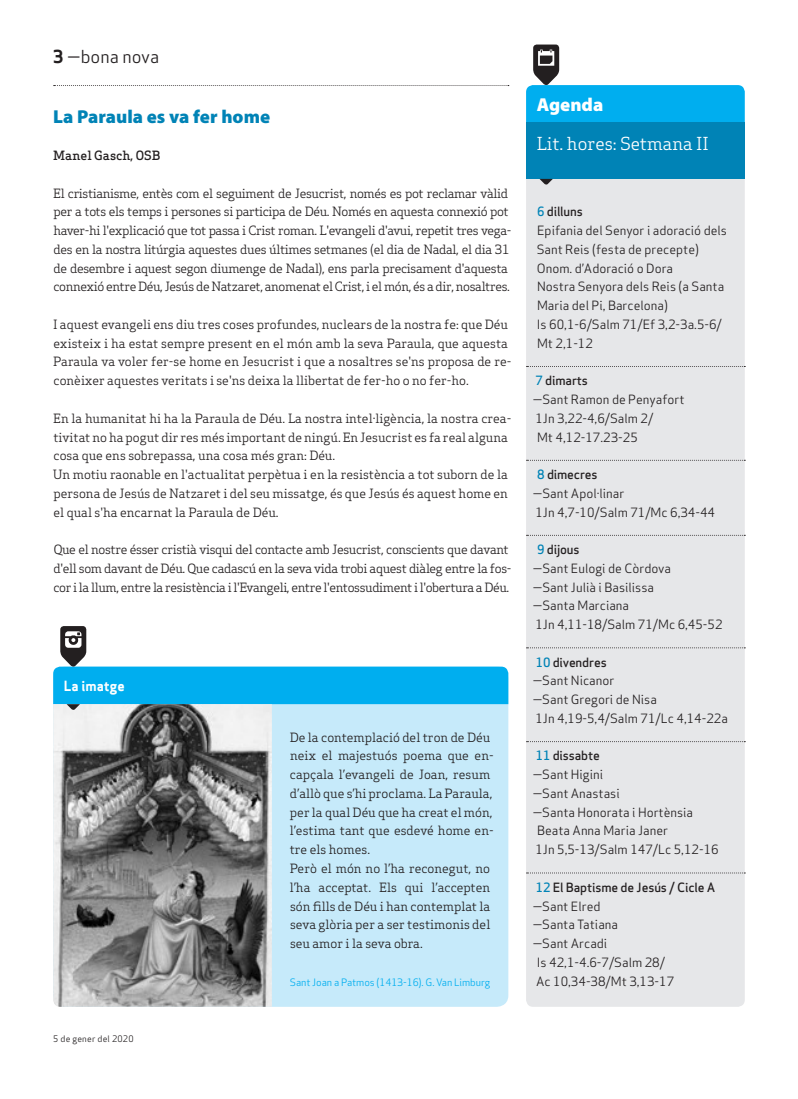
<style>
.page{position:relative;width:798px;height:1099px;background:#fff}
.page>*{position:absolute;margin:0;border:0;box-sizing:border-box;transform-origin:0 0}
.Titular_Petit{font:900 18.75px "Myriad Pro";color:#0083b6}
.Titular_Secció{font:900 18.75px "Myriad Pro";color:#fff}
.Subtitol_Secció{font:17.5px "Apex Serif";color:#fff}
.Capçalera{font:17.5px "Apex Sans Book T";color:#231f20}
.Titular_Secció_Petit{font:13.75px "Apex Sans Bold T";color:#fff}
.Text_General{font:12.5px/18.8px "Apex Serif";letter-spacing:-.02em;color:#231f20}
.Text_General-2{font:12.5px/18.8px "Apex Serif";color:#231f20}
.Text_General-3{font:12.5px/18.8px "Apex Sans Book T";color:#231f20}
.Text_General-4{font:12.5px "Apex Sans Medium T";letter-spacing:-.01em;color:#231f20}
.Autors{font:500 12.5px "Apex Serif";color:#231f20}
.Credit_La_Imatge{font:10px "Apex Sans Book T";letter-spacing:-.01em;color:#00aeef}
.Data_Peu{font:8.75px "Apex Sans Book T";letter-spacing:.02em;color:#231f20}
.s1{font-family:"Apex Sans Bold T"}
.s2{color:#0083b6}
</style>
<div class="page">
<svg style="left:54px;top:85px;width:454px;height:1px"></svg>
<div style="left:526px;top:179px;width:218px;height:827px;background:#e6e7e9"></div>
<svg style="left:526px;top:366px;width:219px;height:1px"></svg>
<svg style="left:526px;top:460px;width:219px;height:1px"></svg>
<svg style="left:526px;top:535px;width:219px;height:1px"></svg>
<svg style="left:526px;top:647px;width:219px;height:1px"></svg>
<svg style="left:526px;top:741px;width:219px;height:1px"></svg>
<svg style="left:526px;top:872px;width:219px;height:1px"></svg>
<svg style="left:526px;top:45px;width:218px;height:78px"></svg>
<div style="left:526px;top:123px;width:218px;height:56px;background:#0083b6"></div>
<svg style="left:539px;top:179px;width:13px;height:6px"></svg>
<div style="left:53px;top:666px;width:455px;height:340px;background:#c6eafa;border-radius:11px"></div>
<img style="left:53px;top:710px;width:219px;height:296px">
<svg style="left:53px;top:626px;width:455px;height:84px"></svg>
<p class="Capçalera" style="left:53px;top:46px;width:107px"><span class="s1">3</span> —bona nova</p>
<p class="Titular_Petit" style="left:53px;top:104px;width:218px">La Paraula es va fer home</p>
<p class="Autors" style="left:53px;top:148px;width:109px">Manel Gasch, OSB</p>
<p class="Text_General" style="left:53px;top:183px;width:459px">El cristianisme, entès com el seguiment de Jesucrist, només es pot reclamar vàlid per a tots els temps i persones si participa de Déu. Només en aquesta connexió pot haver-hi l'explicació que tot passa i Crist roman. L'evangeli d'avui, repetit tres vega&shy;des en la nostra litúrgia aquestes dues últimes setmanes (el dia de Nadal, el dia 31 de desembre i aquest segon diumenge de Nadal), ens parla precisament d'aquesta connexió entre Déu, Jesús de Natzaret, anomenat el Crist, i el món, és a dir, nosaltres.</p>
<p class="Text_General-2" style="left:53px;top:315px;width:459px">I aquest evangeli ens diu tres coses profundes, nuclears de la nostra fe: que Déu existeix i ha estat sempre present en el món amb la seva Paraula, que aquesta Paraula va voler fer-se home en Jesucrist i que a nosaltres se'ns proposa de re&shy;conèixer aquestes veritats i se'ns deixa la llibertat de fer-ho o no fer-ho.</p>
<p class="Text_General-2" style="left:53px;top:408px;width:459px">En la humanitat hi ha la Paraula de Déu. La nostra intel·ligència, la nostra crea&shy;tivitat no ha pogut dir res més important de ningú. En Jesucrist es fa real alguna cosa que ens sobrepassa, una cosa més gran: Déu.</p>
<p class="Text_General" style="left:53px;top:465px;width:456px;text-align:justify">Un motiu raonable en l'actualitat perpètua i en la resistència a tot suborn de la persona de Jesús de Natzaret i del seu missatge, és que Jesús és aquest home en el qual s'ha encarnat la Paraula de Déu.</p>
<p class="Text_General" style="left:53px;top:540px;width:459px">Que el nostre ésser cristià visqui del contacte amb Jesucrist, conscients que davant d'ell som davant de Déu. Que cadascú en la seva vida trobi aquest diàleg entre la fos&shy;cor i la llum, entre la resistència i l'Evangeli, entre l'entossudiment i l'obertura a Déu.</p>
<p class="Titular_Secció_Petit" style="left:64px;top:677px;width:62px">La imatge</p>
<p class="Data_Peu" style="left:53px;top:1032px;width:82px">5 de gener del 2020</p>
<p class="Text_General-2" style="left:289px;top:727px;width:205px">De la contemplació del tron de Déu neix el majestuós poema que en&shy;capçala l’evangeli de Joan, resum d’allò que s’hi proclama. La Paraula, per la qual Déu que ha creat el món, l’estima tant que esdevé home en&shy;tre els homes.</p>
<p class="Text_General" style="left:289px;top:858px;width:202px;text-align:justify">Però el món no l’ha reconegut, no l’ha acceptat. Els qui l’accepten són fills de Déu i han contemplat la seva glòria per a ser testimonis del seu amor i la seva obra.</p>
<p class="Credit_La_Imatge" style="left:290px;top:975px;width:202px">Sant Joan a Patmos (1413-16). G. Van Limburg</p>
<p class="Titular_Secció" style="left:536px;top:92px;width:68px">Agenda</p>
<p class="Subtitol_Secció" style="left:536px;top:133px;width:174px">Lit. hores: Setmana II</p>
<p class="Text_General-4" style="left:537px;top:204px;width:47px"><span class="s2">6</span> dilluns</p>
<p class="Text_General-3" style="left:536px;top:221px;width:192px">Epifania del Senyor i adoració dels<br>Sant Reis (festa de precepte)</p>
<p class="Text_General-3" style="left:536px;top:258px;width:137px">Onom. d’Adoració o Dora</p>
<p class="Text_General-3" style="left:537px;top:277px;width:189px">Nostra Senyora dels Reis (a Santa<br>Maria del Pi, Barcelona)</p>
<p class="Text_General-3" style="left:536px;top:315px;width:186px">Is 60,1-6/Salm 71/Ef 3,2-3a.5-6/<br>Mt 2,1-12</p>
<p class="Text_General-4" style="left:535px;top:372px;width:54px"><span class="s2">7</span> dimarts</p>
<p class="Text_General-3" style="left:532px;top:390px;width:153px">—Sant Ramon de Penyafort</p>
<p class="Text_General-3" style="left:535px;top:408px;width:119px">1Jn 3,22-4,6/Salm 2/</p>
<p class="Text_General-3" style="left:537px;top:427px;width:102px">Mt 4,12-17.23-25</p>
<p class="Text_General-4" style="left:537px;top:466px;width:62px"><span class="s2">8</span> dimecres</p>
<p class="Text_General-3" style="left:532px;top:483px;width:93px">—Sant Apol·linar</p>
<p class="Text_General-3" style="left:535px;top:502px;width:181px">1Jn 4,7-10/Salm 71/Mc 6,34-44</p>
<p class="Text_General-4" style="left:537px;top:541px;width:44px"><span class="s2">9</span> dijous</p>
<p class="Text_General-3" style="left:532px;top:558px;width:140px">—Sant Eulogi de Còrdova</p>
<p class="Text_General-3" style="left:532px;top:577px;width:123px">—Sant Julià i Basilissa</p>
<p class="Text_General-3" style="left:532px;top:596px;width:98px">—Santa Marciana</p>
<p class="Text_General-3" style="left:535px;top:615px;width:188px">1Jn 4,11-18/Salm 71/Mc 6,45-52</p>
<p class="Text_General-4" style="left:535px;top:654px;width:72px"><span class="s2">10</span> divendres</p>
<p class="Text_General-3" style="left:532px;top:671px;width:83px">—Sant Nicanor</p>
<p class="Text_General-3" style="left:532px;top:690px;width:126px">—Sant Gregori de Nisa</p>
<p class="Text_General-3" style="left:535px;top:708px;width:194px">1Jn 4,19-5,4/Salm 71/Lc 4,14-22a</p>
<p class="Text_General-4" style="left:535px;top:747px;width:66px"><span class="s2">11</span> dissabte</p>
<p class="Text_General-3" style="left:532px;top:765px;width:72px">—Sant Higini</p>
<p class="Text_General-3" style="left:532px;top:783px;width:89px">—Sant Anastasi</p>
<p class="Text_General-3" style="left:532px;top:802px;width:162px">—Santa Honorata i Hortènsia</p>
<p class="Text_General-3" style="left:537px;top:821px;width:132px">Beata Anna Maria Janer</p>
<p class="Text_General-3" style="left:535px;top:840px;width:185px">1Jn 5,5-13/Salm 147/Lc 5,12-16</p>
<p class="Text_General-4" style="left:535px;top:879px;width:181px"><span class="s2">12</span> El Baptisme de Jesús / Cicle A</p>
<p class="Text_General-3" style="left:532px;top:896px;width:69px">—Sant Elred</p>
<p class="Text_General-3" style="left:532px;top:915px;width:87px">—Santa Tatiana</p>
<p class="Text_General-3" style="left:532px;top:933px;width:76px">—Sant Arcadi</p>
<p class="Text_General-3" style="left:536px;top:952px;width:130px">Is 42,1-4.6-7/Salm 28/</p>
<p class="Text_General-3" style="left:536px;top:971px;width:139px">Ac 10,34-38/Mt 3,13-17</p>
</div>
